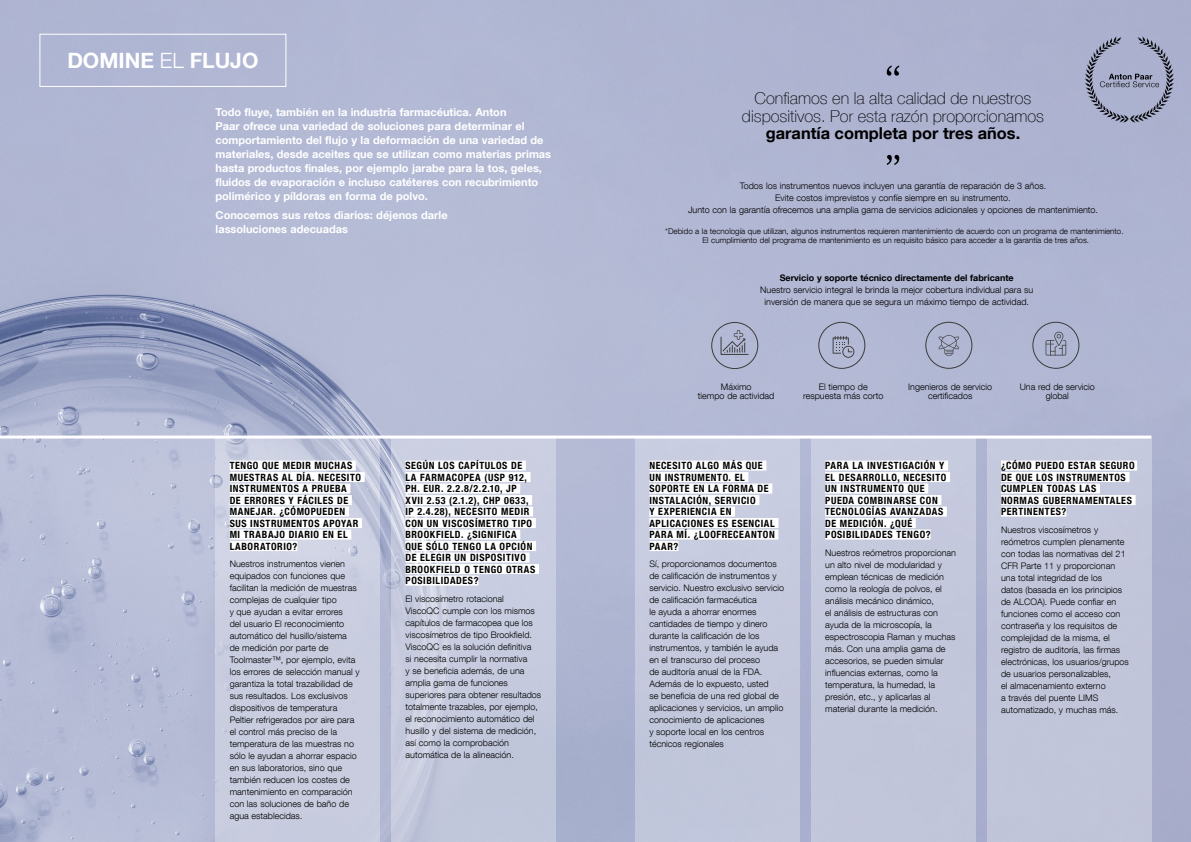
<style>
.page{position:relative;width:1191px;height:842px;background:#fff}
.page>*{position:absolute;margin:0;border:0;box-sizing:border-box;transform-origin:0 0}
.t1{font:700 21.1px "Helvetica Neue LT Com";color:#fff}
.t2{font:100 16.4px/17.7px "Helvetica Neue LT Com";color:#000;text-align:center}
.t3{font:700 16.4px "Helvetica Neue LT Com";color:#000}
.t4{font:700 11px/14px "Helvetica Neue LT Com";color:#fff}
.t5{font:700 condensed 10px/11.5px "Helvetica Neue LT Com";letter-spacing:.06em;color:#000}
.t6{font:300 9px/12px "Helvetica Neue LT Com";color:#000;text-align:center}
.t7{font:700 9px "Helvetica Neue LT Com";color:#000}
.t8{font:300 8px/9.6px "Helvetica Neue LT Com";color:#000;text-align:center}
.s1{font-weight:300}
</style>
<div class="page">
<img style="left:0;top:0;width:1191px;height:842px">
<svg style="left:886px;top:66px;width:13px;height:10px"></svg>
<svg style="left:886px;top:155px;width:13px;height:10px"></svg>
<svg style="left:1084px;top:36px;width:90px;height:87px;background:#989cb7"></svg>
<svg style="left:720px;top:330px;width:29px;height:25px"></svg>
<div style="left:711px;top:322px;width:47px;height:47px;border:1px solid #3c3c3b;border-radius:50%"></div>
<div style="left:818px;top:322px;width:47px;height:47px;border:1px solid #3c3c3b;border-radius:50%"></div>
<svg style="left:832px;top:336px;width:22px;height:22px"></svg>
<svg style="left:938px;top:335px;width:21px;height:21px"></svg>
<div style="left:925px;top:322px;width:47px;height:47px;border:1px solid #3c3c3b;border-radius:50%"></div>
<svg style="left:1045px;top:332px;width:21px;height:23px"></svg>
<div style="left:1032px;top:322px;width:47px;height:47px;border:1px solid #3c3c3b;border-radius:50%"></div>
<div style="left:40px;top:34px;width:246px;height:53px;border:1px solid #fff"></div>
<div style="left:215px;top:436px;width:165px;height:406px;background:#c8cddf"></div>
<div style="left:986px;top:436px;width:165px;height:406px;background:#c2c6db"></div>
<div style="left:635px;top:436px;width:164px;height:406px;background:#c4c8dd"></div>
<div style="left:391px;top:436px;width:165px;height:406px;background:#c6cbde"></div>
<div style="left:230px;top:461px;width:126px;height:10px;background:#fff"></div>
<div style="left:230px;top:472px;width:135px;height:10px;background:#fff"></div>
<div style="left:230px;top:484px;width:120px;height:10px;background:#fff"></div>
<div style="left:230px;top:495px;width:122px;height:10px;background:#fff"></div>
<div style="left:230px;top:507px;width:119px;height:10px;background:#fff"></div>
<div style="left:230px;top:518px;width:132px;height:10px;background:#fff"></div>
<div style="left:230px;top:530px;width:121px;height:10px;background:#fff"></div>
<div style="left:230px;top:541px;width:67px;height:10px;background:#fff"></div>
<div style="left:1001px;top:461px;width:136px;height:10px;background:#fff"></div>
<div style="left:1001px;top:472px;width:128px;height:10px;background:#fff"></div>
<div style="left:1001px;top:484px;width:99px;height:10px;background:#fff"></div>
<div style="left:1001px;top:495px;width:134px;height:10px;background:#fff"></div>
<div style="left:1001px;top:507px;width:65px;height:10px;background:#fff"></div>
<div style="left:649px;top:461px;width:117px;height:10px;background:#fff"></div>
<div style="left:649px;top:472px;width:99px;height:10px;background:#fff"></div>
<div style="left:649px;top:484px;width:123px;height:10px;background:#fff"></div>
<div style="left:649px;top:495px;width:110px;height:10px;background:#fff"></div>
<div style="left:649px;top:507px;width:86px;height:10px;background:#fff"></div>
<div style="left:649px;top:518px;width:129px;height:10px;background:#fff"></div>
<div style="left:649px;top:530px;width:129px;height:10px;background:#fff"></div>
<div style="left:649px;top:541px;width:29px;height:10px;background:#fff"></div>
<div style="left:405px;top:461px;width:121px;height:10px;background:#fff"></div>
<div style="left:405px;top:472px;width:125px;height:10px;background:#fff"></div>
<div style="left:405px;top:484px;width:115px;height:10px;background:#fff"></div>
<div style="left:405px;top:495px;width:127px;height:10px;background:#fff"></div>
<div style="left:405px;top:507px;width:128px;height:10px;background:#fff"></div>
<div style="left:405px;top:518px;width:131px;height:10px;background:#fff"></div>
<div style="left:405px;top:530px;width:115px;height:10px;background:#fff"></div>
<div style="left:405px;top:541px;width:131px;height:10px;background:#fff"></div>
<div style="left:405px;top:553px;width:124px;height:10px;background:#fff"></div>
<div style="left:405px;top:564px;width:134px;height:10px;background:#fff"></div>
<div style="left:405px;top:576px;width:73px;height:10px;background:#fff"></div>
<div style="left:811px;top:436px;width:164px;height:406px;background:#c2c6db"></div>
<div style="left:825px;top:461px;width:123px;height:10px;background:#fff"></div>
<div style="left:825px;top:472px;width:125px;height:10px;background:#fff"></div>
<div style="left:825px;top:484px;width:103px;height:10px;background:#fff"></div>
<div style="left:825px;top:495px;width:116px;height:10px;background:#fff"></div>
<div style="left:825px;top:507px;width:122px;height:10px;background:#fff"></div>
<div style="left:825px;top:518px;width:90px;height:10px;background:#fff"></div>
<div style="left:825px;top:530px;width:105px;height:10px;background:#fff"></div>
<hr style="left:0;top:436px;width:1151px;height:3px;background:#fff">
<h1 class="t1" style="left:67px;top:47px;width:193px">DOMINE <span class="s1">EL</span> FLUJO</h1>
<p class="t4" style="left:215px;top:104px;width:337px">Todo fluye, también en la industria farmacéutica. Anton<br>Paar ofrece una variedad de soluciones para determinar el comportamiento del flujo y la deformación de una variedad de materiales, desde aceites que se utilizan como materias primas hasta productos finales, por ejemplo jarabe para la tos, geles, fluidos de evaporación e incluso catéteres con recubrimiento polimérico y píldoras en forma de polvo.</p>
<p class="t4" style="left:215px;top:208px;width:234px">Conocemos sus retos diarios: déjenos darle lassoluciones adecuadas</p>
<p class="t5" style="left:230px;top:460px;width:133px">TENGO QUE MEDIR MUCHAS<br>MUESTRAS AL DÍA. NECESITO<br>INSTRUMENTOS A PRUEBA<br>DE ERRORES Y FÁCILES DE<br>MANEJAR. ¿CÓMOPUEDEN<br>SUS INSTRUMENTOS APOYAR<br>MI TRABAJO DIARIO EN EL<br>LABORATORIO?</p>
<p class="t6" style="left:230px;top:558px;width:131px;text-align:left">Nuestros instrumentos vienen equipados con funciones que facilitan la medición de muestras complejas de cualquier tipo<br>y que ayudan a evitar errores<br>del usuario El reconocimiento automático del husillo/sistema<br>de medición por parte de<br>Toolmaster™, por ejemplo, evita los errores de selección manual y garantiza la total trazabilidad de sus resultados. Los exclusivos dispositivos de temperatura<br>Peltier refrigerados por aire para el control más preciso de la temperatura de las muestras no sólo le ayudan a ahorrar espacio en sus laboratorios, sino que también reducen los costes de mantenimiento en comparación con las soluciones de baño de agua establecidas.</p>
<p class="t5" style="left:405px;top:460px;width:131px">SEGÚN LOS CAPÍTULOS DE<br>LA FARMACOPEA (USP 912,<br>PH. EUR. 2.2.8/2.2.10, JP<br>XVII 2.53 (2.1.2), CHP 0633,<br>IP 2.4.28), NECESITO MEDIR<br>CON UN VISCOSÍMETRO TIPO<br>BROOKFIELD. ¿SIGNIFICA<br>QUE SÓLO TENGO LA OPCIÓN<br>DE ELEGIR UN DISPOSITIVO<br>BROOKFIELD O TENGO OTRAS<br>POSIBILIDADES?</p>
<p class="t6" style="left:405px;top:592px;width:137px;text-align:left">El viscosímetro rotacional<br>ViscoQC cumple con los mismos capítulos de farmacopea que los viscosímetros de tipo Brookfield.<br>ViscoQC es la solución definitiva<br>si necesita cumplir la normativa<br>y se beneficia además, de una amplia gama de funciones superiores para obtener resultados totalmente trazables, por ejemplo, el reconocimiento automático del husillo y del sistema de medición, así como la comprobación automática de la alineación.</p>
<h2 class="t2" style="left:742px;top:89px;width:304px">Confiamos en la alta calidad de nuestros dispositivos. Por esta razón proporcionamos</h2>
<h2 class="t3" style="left:766px;top:123px;width:256px">garantía completa por tres años.</h2>
<p class="t6" style="left:688px;top:179px;width:411px">Todos los instrumentos nuevos incluyen una garantía de reparación de 3 años.<br>Evite costos imprevistos y confíe siempre en su instrumento.<br>Junto con la garantía ofrecemos una amplia gama de servicios adicionales y opciones de mantenimiento.</p>
<p class="t8" style="left:665px;top:226px;width:460px">*Debido a la tecnología que utilizan, algunos instrumentos requieren mantenimiento de acuerdo con un programa de mantenimiento.<br>El cumplimiento del programa de mantenimiento es un requisito básico para acceder a la garantía de tres años.</p>
<p class="t7" style="left:779px;top:272px;width:235px">Servicio y soporte técnico directamente del fabricante</p>
<p class="t6" style="left:760px;top:284px;width:275px">Nuestro servicio integral le brinda la mejor cobertura individual para su inversión de manera que se segura un máximo tiempo de actividad.</p>
<p class="t6" style="left:698px;top:382px;width:78px;line-height:9px">Máximo<br>tiempo de actividad</p>
<p class="t6" style="left:803px;top:382px;width:82px;line-height:9px">El tiempo de respuesta más corto</p>
<p class="t6" style="left:908px;top:382px;width:86px;line-height:9px">Ingenieros de servicio certificados</p>
<p class="t6" style="left:1019px;top:382px;width:77px;line-height:9px">Una red de servicio global</p>
<p class="t5" style="left:649px;top:460px;width:127px">NECESITO ALGO MÁS QUE<br>UN INSTRUMENTO. EL<br>SOPORTE EN LA FORMA DE<br>INSTALACIÓN, SERVICIO<br>Y EXPERIENCIA EN<br>APLICACIONES ES ESENCIAL<br>PARA MÍ. ¿LOOFRECEANTON<br>PAAR?</p>
<p class="t6" style="left:649px;top:558px;width:136px;text-align:left">Sí, proporcionamos documentos de calificación de instrumentos y servicio. Nuestro exclusivo servicio de calificación farmacéutica<br>le ayuda a ahorrar enormes cantidades de tiempo y dinero durante la calificación de los instrumentos, y también le ayuda en el transcurso del proceso<br>de auditoría anual de la FDA.<br>Además de lo expuesto, usted<br>se beneficia de una red global de aplicaciones y servicios, un amplio conocimiento de aplicaciones<br>y soporte local en los centros técnicos regionales</p>
<p class="t5" style="left:825px;top:460px;width:123px">PARA LA INVESTIGACIÓN Y<br>EL DESARROLLO, NECESITO<br>UN INSTRUMENTO QUE<br>PUEDA COMBINARSE CON<br>TECNOLOGÍAS AVANZADAS<br>DE MEDICIÓN. ¿QUÉ<br>POSIBILIDADES TENGO?</p>
<p class="t6" style="left:825px;top:546px;width:132px;text-align:left">Nuestros reómetros proporcionan un alto nivel de modularidad y emplean técnicas de medición como la reología de polvos, el análisis mecánico dinámico,<br>el análisis de estructuras con ayuda de la microscopía, la espectroscopia Raman y muchas más. Con una amplia gama de accesorios, se pueden simular influencias externas, como la temperatura, la humedad, la presión, etc., y aplicarlas al material durante la medición.</p>
<p class="t5" style="left:1001px;top:460px;width:135px">¿CÓMO PUEDO ESTAR SEGURO<br>DE QUE LOS INSTRUMENTOS<br>CUMPLEN TODAS LAS<br>NORMAS GUBERNAMENTALES<br>PERTINENTES?</p>
<p class="t6" style="left:1001px;top:523px;width:129px;text-align:left">Nuestros viscosímetros y reómetros cumplen plenamente con todas las normativas del 21<br>CFR Parte 11 y proporcionan una total integridad de los<br>datos (basada en los principios de ALCOA). Puede confiar en funciones como el acceso con contraseña y los requisitos de complejidad de la misma, el registro de auditoría, las firmas electrónicas, los usuarios/grupos de usuarios personalizables,<br>el almacenamiento externo<br>a través del puente LIMS automatizado, y muchas más.</p>
</div>
